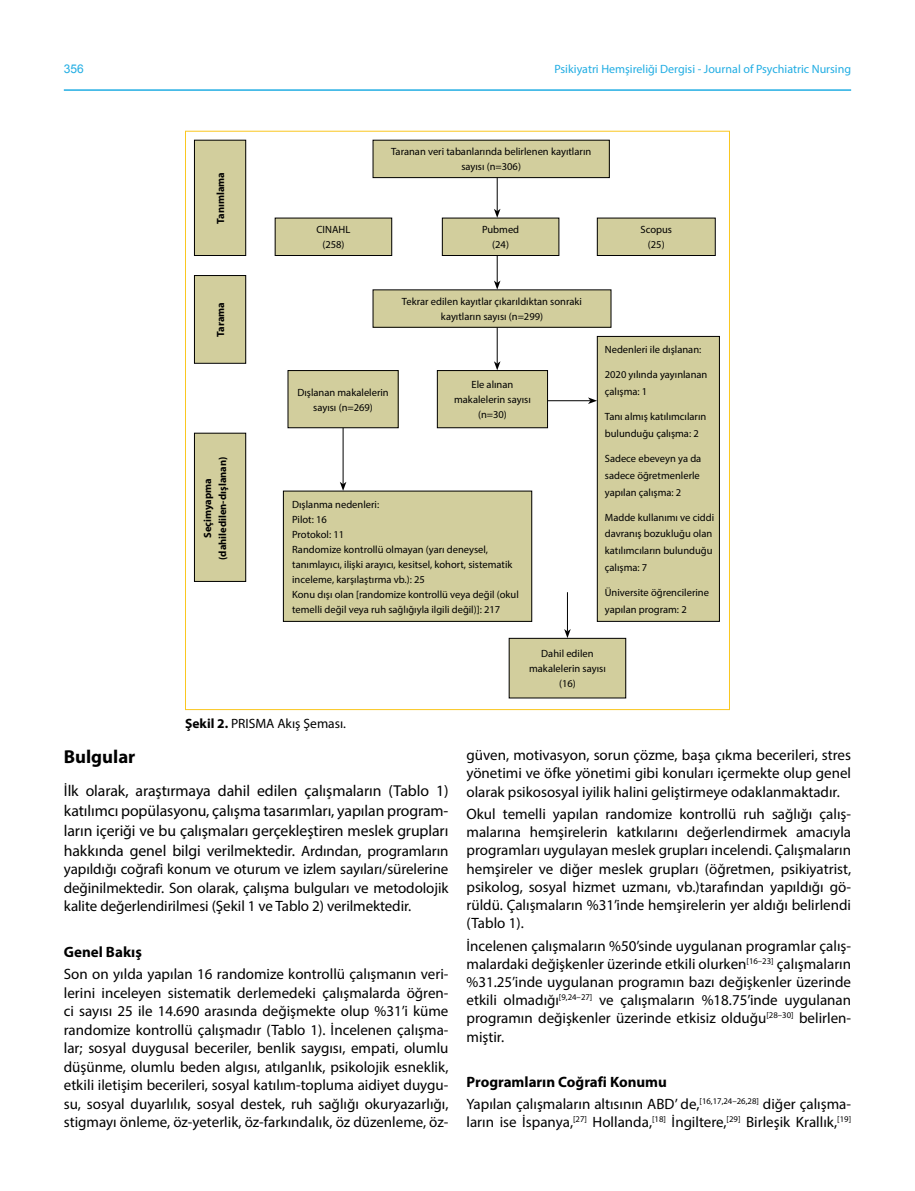
<style>
.page{position:relative;width:915px;height:1191px;background:#fff}
.page>*{position:absolute;margin:0;border:0;box-sizing:border-box;transform-origin:0 0}
.t1{font:700 18.75px "Myriad Pro";color:#000}
.t2{font:15.75px/20px "Myriad Pro";letter-spacing:-.005em;color:#000;text-align:justify}
.t3{font:15px/18.1px "Myriad Pro";color:#000;text-align:justify}
.t4{font:700 15px "Myriad Pro";color:#000}
.t5{font:13.5px "Myriad Pro";color:#000}
.t6{font:12px "Myriad Pro";color:#21ade3}
.t7{font:12px "Arial";color:#21ade3}
.t8{font:10.5px/15px "Myriad Pro";color:#000;text-align:center}
.t9{font:700 10.5px/15px "Myriad Pro";color:#000;text-align:center}
.s1{font-weight:700}
.s2{font-size:15px}
</style>
<div class="page">
<hr style="left:64px;top:89px;width:786px;height:2px;background:#21ade3">
<div style="left:275px;top:218px;width:116px;height:37px;background:#d2ce9d"></div>
<div style="left:275px;top:218px;width:117px;height:38px;border:1px solid #000"></div>
<div style="left:194px;top:140px;width:52px;height:115px;background:#d2ce9d"></div>
<div style="left:194px;top:140px;width:52px;height:116px;border:1px solid #000"></div>
<div style="left:194px;top:433px;width:52px;height:148px;background:#d2ce9d"></div>
<div style="left:194px;top:433px;width:52px;height:148px;border:1px solid #000"></div>
<div style="left:194px;top:275px;width:52px;height:88px;background:#d2ce9d"></div>
<div style="left:194px;top:275px;width:52px;height:88px;border:1px solid #000"></div>
<div style="left:442px;top:218px;width:116px;height:37px;background:#d2ce9d"></div>
<div style="left:442px;top:218px;width:117px;height:38px;border:1px solid #000"></div>
<div style="left:373px;top:290px;width:237px;height:37px;background:#d2ce9d"></div>
<div style="left:288px;top:370px;width:110px;height:58px;background:#d2ce9d"></div>
<div style="left:288px;top:370px;width:110px;height:58px;border:1px solid #000"></div>
<div style="left:437px;top:370px;width:110px;height:58px;background:#d2ce9d"></div>
<div style="left:437px;top:370px;width:110px;height:58px;border:1px solid #000"></div>
<div style="left:509px;top:638px;width:116px;height:60px;background:#d2ce9d"></div>
<div style="left:508px;top:638px;width:117px;height:60px;border:1px solid #000"></div>
<div style="left:283px;top:491px;width:248px;height:130px;background:#d2ce9d"></div>
<div style="left:597px;top:336px;width:122px;height:285px;background:#d2ce9d"></div>
<div style="left:597px;top:336px;width:122px;height:285px;border:1px solid #000"></div>
<div style="left:597px;top:218px;width:118px;height:37px;background:#d2ce9d"></div>
<div style="left:597px;top:218px;width:118px;height:38px;border:1px solid #000"></div>
<div style="left:373px;top:140px;width:236px;height:38px;background:#d2ce9d"></div>
<div style="left:372px;top:140px;width:237px;height:38px;border:1px solid #000"></div>
<hr style="left:497px;top:178px;width:1px;height:33px;background:#000">
<svg style="left:493px;top:209px;width:7px;height:9px"></svg>
<svg style="left:493px;top:256px;width:7px;height:34px"></svg>
<hr style="left:497px;top:327px;width:1px;height:37px;background:#000">
<svg style="left:494px;top:361px;width:6px;height:9px"></svg>
<hr style="left:567px;top:592px;width:1px;height:39px;background:#000">
<svg style="left:564px;top:629px;width:6px;height:9px"></svg>
<hr style="left:343px;top:428px;width:1px;height:56px;background:#000">
<svg style="left:339px;top:482px;width:7px;height:9px"></svg>
<hr style="left:547px;top:400px;width:43px;height:1px;background:#000">
<svg style="left:587px;top:397px;width:10px;height:7px"></svg>
<p class="t7" style="left:64px;top:60px;width:22px">356</p>
<p class="t6" style="left:554px;top:61px;width:298px">Psikiyatri Hemşireliği Dergisi - Journal of Psychiatric Nursing</p>
<p class="t9" style="left:212px;top:224px;width:53px;rotate:-90deg">Tanımlama</p>
<p class="t9" style="left:212px;top:337px;width:36px;rotate:-90deg">Tarama</p>
<p class="t9" style="left:200px;top:560px;width:105px;rotate:-90deg">Seçimyapma (dahiledilen-dışlanan)</p>
<p class="t8" style="left:391px;top:144px;width:202px">Taranan veri tabanlarında belirlenen kayıtların sayısı (n=306)</p>
<p class="t8" style="left:316px;top:222px;width:35px">CINAHL (258)</p>
<p class="t8" style="left:482px;top:222px;width:39px">Pubmed (24)</p>
<p class="t8" style="left:640px;top:222px;width:33px">Scopus (25)</p>
<p class="t8" style="left:402px;top:294px;width:181px">Tekrar edilen kayıtlar çıkarıldıktan sonraki kayıtların sayısı (n=299)</p>
<p class="t8" style="left:297px;top:384px;width:93px">Dışlanan makalelerin sayısı (n=269)</p>
<p class="t8" style="left:454px;top:377px;width:78px">Ele alınan makalelerin sayısı (n=30)</p>
<p class="t8" style="left:292px;top:496px;width:228px;text-align:left">Dışlanma nedenleri:<br>Pilot: 16<br>Protokol: 11<br>Randomize kontrollü olmayan (yarı deneysel, tanımlayıcı, ilişki arayıcı, kesitsel, kohort, sistematik inceleme, karşılaştırma vb.): 25<br>Konu dışı olan [randomize kontrollü veya değil (okul temelli değil veya ruh sağlığıyla ilgili değil)]: 217</p>
<p class="t8" style="left:604px;top:342px;width:98px">Nedenleri ile dışlanan:</p>
<p class="t8" style="left:604px;top:366px;width:104px;line-height:16.6px;text-align:left">2020 yılında yayınlanan çalışma: 1</p>
<p class="t8" style="left:604px;top:408px;width:103px;line-height:16.6px;text-align:left">Tanı almış katılımcıların bulunduğu çalışma: 2</p>
<p class="t8" style="left:604px;top:450px;width:98px;line-height:16.6px;text-align:left">Sadece ebeveyn ya da sadece öğretmenlerle yapılan çalışma: 2</p>
<p class="t8" style="left:604px;top:509px;width:111px;line-height:16.6px;text-align:left">Madde kullanımı ve ciddi davranış bozukluğu olan katılımcıların bulunduğu çalışma: 7</p>
<p class="t8" style="left:604px;top:584px;width:106px;line-height:16.6px;text-align:left">Üniversite öğrencilerine yapılan program: 2</p>
<p class="t8" style="left:529px;top:646px;width:78px">Dahil edilen makalelerin sayısı (16)</p>
<p class="t5" style="left:185px;top:714px;width:162px"><span class="s1">Şekil 2.</span> PRISMA Akış Şeması.</p>
<p class="t1" style="left:64px;top:744px;width:73px">Bulgular</p>
<p class="t2" style="left:64px;top:780px;width:386px">İlk olarak, araştırmaya dahil edilen çalışmaların (Tablo 1) katılımcı popülasyonu, çalışma tasarımları, yapılan program&shy;ların içeriği ve bu çalışmaları gerçekleştiren meslek grupları hakkında genel bilgi verilmektedir. <span class="s2">Ardından, programların</span></p>
<p class="t3" style="left:64px;top:859px;width:386px">yapıldığı coğrafi konum ve oturum ve izlem sayıları/sürelerine değinilmektedir. Son olarak, çalışma bulguları ve metodolojik kalite değerlendirilmesi (Şekil 1 ve Tablo 2) verilmektedir.</p>
<p class="t4" style="left:64px;top:941px;width:80px">Genel Bakış</p>
<p class="t3" style="left:64px;top:964px;width:386px">Son on yılda yapılan 16 randomize kontrollü çalışmanın veri&shy;lerini inceleyen sistematik derlemedeki çalışmalarda öğren&shy;ci sayısı 25 ile 14.690 arasında değişmekte olup %31’i küme randomize kontrollü çalışmadır (Tablo 1). İncelenen çalışma&shy;lar; sosyal duygusal beceriler, benlik saygısı, empati, olumlu düşünme, olumlu beden algısı, atılganlık, psikolojik esneklik, etkili iletişim becerileri, sosyal katılım-topluma aidiyet duygu&shy;su, sosyal duyarlılık, sosyal destek, ruh sağlığı okuryazarlığı, stigmayı önleme, öz-yeterlik, öz-farkındalık, öz düzenleme, öz-</p>
<p class="t3" style="left:466px;top:746px;width:386px">güven, motivasyon, sorun çözme, başa çıkma becerileri, stres yönetimi ve öfke yönetimi gibi konuları içermekte olup genel olarak psikososyal iyilik halini geliştirmeye odaklanmaktadır.</p>
<p class="t3" style="left:466px;top:804px;width:386px">Okul temelli yapılan randomize kontrollü ruh sağlığı çalış&shy;malarına hemşirelerin katkılarını değerlendirmek amacıyla programları uygulayan meslek grupları incelendi. Çalışmaların hemşireler ve diğer meslek grupları (öğretmen, psikiyatrist, psikolog, sosyal hizmet uzmanı, vb.)tarafından yapıldığı gö&shy;rüldü. Çalışmaların %31’inde hemşirelerin yer aldığı belirlendi (Tablo 1).</p>
<p class="t3" style="left:466px;top:936px;width:386px">İncelenen çalışmaların %50’sinde uygulanan programlar çalış&shy;malardaki değişkenler üzerinde etkili olurken<sup>[16–23]</sup> çalışmaların %31.25’inde uygulanan programın bazı değişkenler üzerinde etkili olmadığı<sup>[9,24–27]</sup> ve çalışmaların %18.75’inde uygulanan programın değişkenler üzerinde etkisiz olduğu<sup>[28–30]</sup> belirlen&shy;miştir.</p>
<p class="t3" style="left:466px;top:1070px;width:386px;line-height:22.5px"><span class="s1">Programların Coğrafi Konumu<br></span>Yapılan çalışmaların altısının ABD’ de,<sup>[16,17,24–26,28]</sup> diğer çalışma-</p>
<p class="t3" style="left:466px;top:1112px;width:386px">ların ise İspanya,<sup>[27]</sup> Hollanda,<sup>[18]</sup> İngiltere,<sup>[29]</sup> Birleşik Krallık,<sup>[19]</sup></p>
</div>
